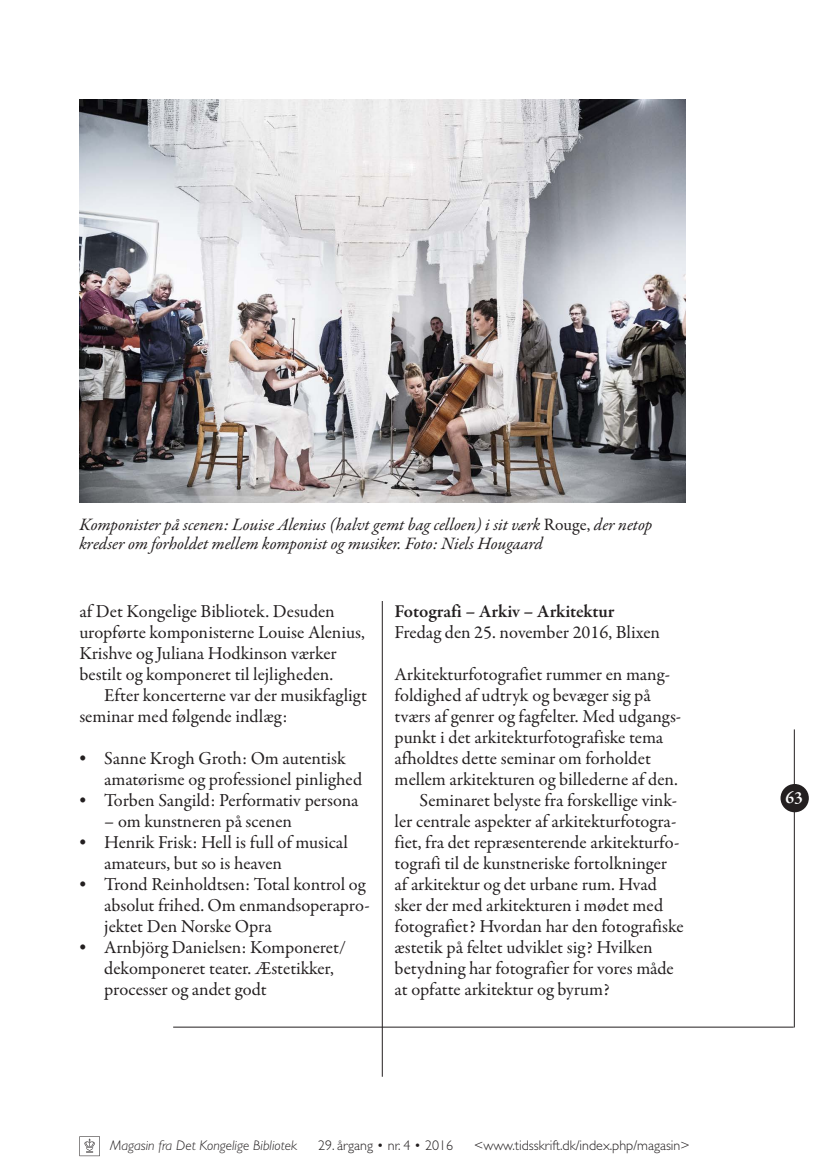
<style>
.page{position:relative;width:834px;height:1176px;background:#fff}
.page>*{position:absolute;margin:0;border:0;box-sizing:border-box;transform-origin:0 0}
.P01_Indrykning{font:18.38px/21px "Garamond Premr Pro";color:#231f20}
.P02_Uden_indrykning{font:18.38px/21px "Garamond Premr Pro";color:#231f20}
.P04_Mellemrubrik{font:600 18.38px "Garamond Premr Pro";letter-spacing:-.005em;color:#231f20}
.P10_Billedtekst{font:italic 17.5px/19.2px "Garamond Premr Pro";letter-spacing:-.005em;color:#231f20}
.t1{font:600 17.5px "Garamond Premr Pro";color:#fff}
.t2{font:300 14px "Gill Sans Std";color:#231f20}
.t3{font:italic 300 14px "Gill Sans Std";color:#231f20}
.s1{font-style:normal}
.s2{font-size:15.75px}
</style>
<div class="page">
<hr style="left:173px;top:1027px;width:620px;height:1px;background:#231f20">
<hr style="left:793px;top:729px;width:1px;height:298px;background:#231f20">
<hr style="left:382px;top:313px;width:1px;height:763px;background:#231f20">
<div style="left:780px;top:784px;width:28px;height:28px;background:#231f20;border-radius:50%"></div>
<svg style="left:79px;top:1136px;width:21px;height:20px"></svg>
<div style="left:370px;top:99px;width:24px;height:501px;background:#fff"></div>
<img style="left:79px;top:99px;width:606px;height:403px">
<p class="P10_Billedtekst" style="left:79px;top:516px;width:574px">Komponister på scenen: Louise Alenius (halvt gemt bag celloen) i sit værk <span class="s1">Rouge,</span> der netop kredser om forholdet mellem komponist og musiker. Foto: Niels Hougaard</p>
<p class="P01_Indrykning" style="left:79px;top:601px;width:287px">af Det Kongelige Bibliotek. Desuden uropførte komponisterne Louise Alenius, Krishve og Juliana Hodkinson værker bestilt og komponeret til lejligheden.</p>
<p class="P01_Indrykning" style="left:79px;top:685px;width:289px;text-indent:25px">Efter koncerterne var der musikfagligt seminar med følgende indlæg:</p>
<p class="P01_Indrykning" style="left:104px;top:748px;width:259px;text-indent:-25px"><span class="s2">•</span> Sanne Krogh Groth: Om autentisk amatørisme og professionel pinlighed</p>
<p class="P01_Indrykning" style="left:79px;top:790px;width:280px"><span class="s2">•</span> Torben Sangild: Performativ persona</p>
<p class="P01_Indrykning" style="left:104px;top:811px;width:189px">– om kunstneren på scenen</p>
<p class="P01_Indrykning" style="left:104px;top:832px;width:245px;text-indent:-25px"><span class="s2">•</span> Henrik Frisk: Hell is full of musical amateurs, but so is heaven</p>
<p class="P01_Indrykning" style="left:104px;top:874px;width:267px;text-indent:-25px"><span class="s2">•</span> Trond Reinholdtsen: Total kontrol og absolut frihed. Om enmandsoperapro&shy;jektet Den Norske Opra</p>
<p class="P01_Indrykning" style="left:104px;top:937px;width:243px;text-indent:-25px"><span class="s2">•</span> Arnbjörg Danielsen: Komponeret/ dekomponeret teater. Æstetikker, processer og andet godt</p>
<p class="P04_Mellemrubrik" style="left:394px;top:600px;width:221px">Fotografi – Arkiv – Arkitektur</p>
<p class="P02_Uden_indrykning" style="left:394px;top:622px;width:267px">Fredag den 25. november 2016, Blixen</p>
<p class="P02_Uden_indrykning" style="left:394px;top:664px;width:288px">Arkitekturfotografiet rummer en mang&shy;foldighed af udtryk og bevæger sig på tværs af genrer og fagfelter. Med udgangs&shy;punkt i det arkitekturfotografiske tema afholdtes dette seminar om forholdet mellem arkitekturen og billederne af den.</p>
<p class="P01_Indrykning" style="left:394px;top:790px;width:290px;text-indent:25px">Seminaret belyste fra forskellige vink&shy;ler centrale aspekter af arkitekturfotogra&shy;fiet, fra det repræsenterende arkitekturfo&shy;tografi til de kunstneriske fortolkninger af arkitektur og det urbane rum. Hvad sker der med arkitekturen i mødet med fotografiet? Hvordan har den fotografiske æstetik på feltet udviklet sig? Hvilken betydning har fotografier for vores måde at opfatte arkitektur og byrum?</p>
<p class="t3" style="left:110px;top:1138px;width:188px">Magasin fra Det Kongelige Bibliotek</p>
<p class="t2" style="left:318px;top:1138px;width:137px">29. årgang • nr. 4 • 2016</p>
<p class="t2" style="left:474px;top:1138px;width:217px">&lt;www.tidsskrift.dk/index.php/magasin&gt;</p>
<p class="t1" style="left:785px;top:787px;width:19px">63</p>
</div>
